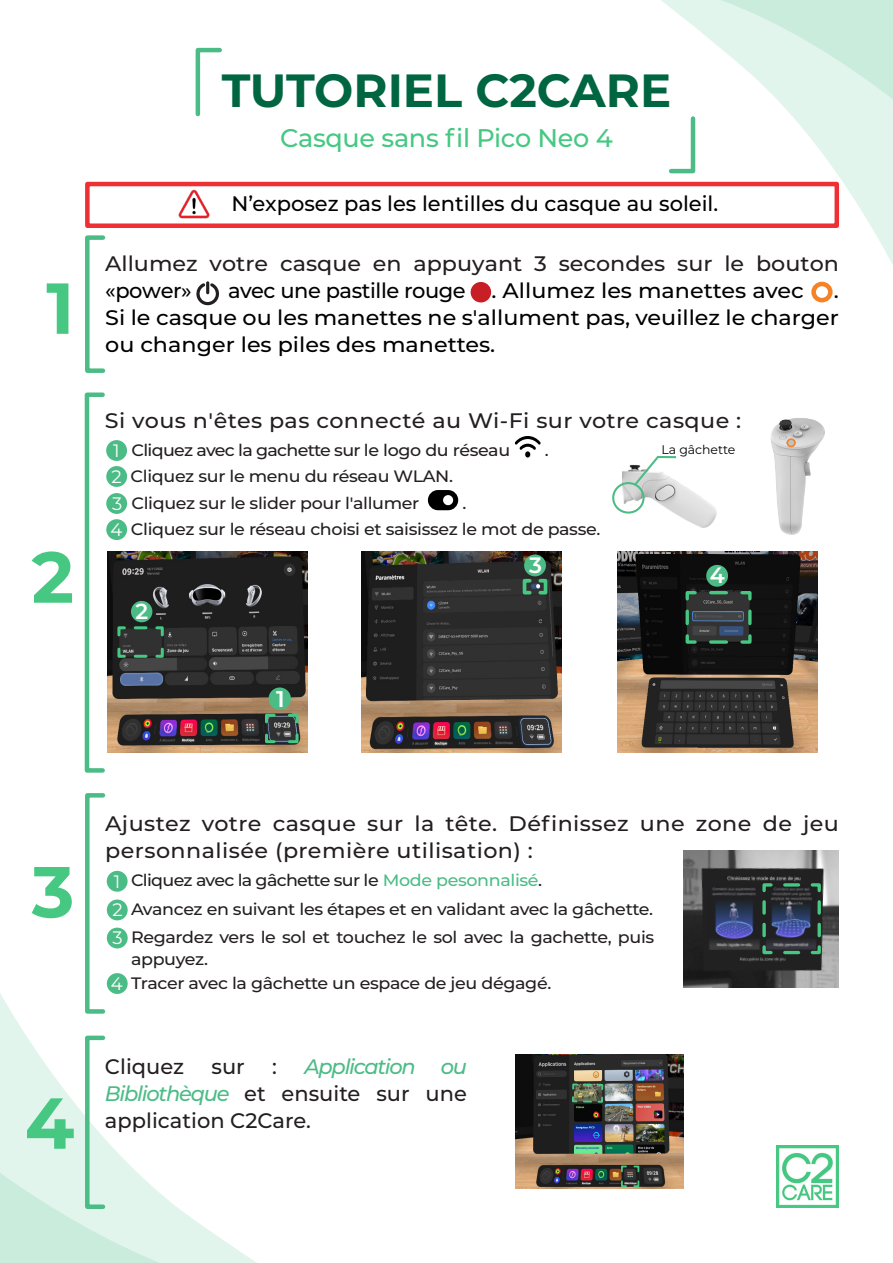
<style>
.page{position:relative;width:893px;height:1263px;background:#fff}
.page>*{position:absolute;margin:0;border:0;box-sizing:border-box;transform-origin:0 0}
.numero_point{font:700 72px "Montserrat";color:#46c882}
.t1{font:700 46.5px "Montserrat";color:#006541}
.t2{font:500 25.5px "Montserrat";letter-spacing:-.01em;color:#46c882}
.t3{font:600 22.65px "Montserrat";color:#fff}
.t4{font:600 22.2px "Montserrat";color:#fff}
.t5{font:600 21.75px "Montserrat";color:#fff}
.t6{font:500 21px/27px "Montserrat";letter-spacing:.01em;color:#231f20;scale:1.06 1}
.t7{font:500 21px/27px "Montserrat";color:#000;text-align:justify;scale:1.06 1}
.t8{font:500 21px "Montserrat";color:#000}
.t9{font:italic 500 21px/27px "Montserrat";letter-spacing:-.06em;color:#4cbc86;text-align:right}
.t10{font:500 21px "Montserrat";letter-spacing:.01em;color:#231f20}
.t11{font:18px "Montserrat";color:#fff}
.t12{font:500 16.5px/22.5px "Montserrat";letter-spacing:-.02em;color:#231f20;scale:1.06 1}
.t13{font:500 16.5px "Montserrat";letter-spacing:-.04em;color:#231f20;scale:1.06 1}
.t14{font:12.45px "Montserrat";color:#000001}
.s1{color:#000}
.s2{color:#4cbc86}
.s3{font-style:normal;color:#231f20}
</style>
<div class="page">
<svg style="left:378px;top:0;width:515px;height:458px"></svg>
<svg style="left:0;top:870px;width:583px;height:393px"></svg>
<img style="left:776px;top:1145px;width:63px;height:63px">
<svg style="left:195px;top:47px;width:27px;height:70px"></svg>
<svg style="left:667px;top:114px;width:30px;height:62px"></svg>
<div style="left:85px;top:793px;width:20px;height:221px;border:4px solid #4cbc86"></div>
<img style="left:683px;top:850px;width:155px;height:137px">
<div style="left:107px;top:871px;width:21px;height:21px;background:#4cbc86;border-radius:50%"></div>
<div style="left:107px;top:899px;width:21px;height:21px;background:#4cbc86;border-radius:50%"></div>
<div style="left:107px;top:928px;width:21px;height:20px;background:#4cbc86;border-radius:50%"></div>
<div style="left:107px;top:973px;width:21px;height:21px;background:#4cbc86;border-radius:50%"></div>
<div style="left:85px;top:235px;width:20px;height:138px;border:4px solid #4cbc86"></div>
<div style="left:471px;top:282px;width:20px;height:20px;background:#c81f26;border-radius:50%"></div>
<svg style="left:196px;top:281px;width:23px;height:25px"></svg>
<div style="left:811px;top:282px;width:22px;height:20px;border:4px solid #f58226;border-radius:50%"></div>
<div style="left:85px;top:392px;width:20px;height:381px;border:4px solid #4cbc86"></div>
<img style="left:622px;top:465px;width:95px;height:63px">
<div style="left:612px;top:482px;width:33px;height:32px;border:2px solid #4cbc86;border-radius:50%"></div>
<svg style="left:632px;top:455px;width:46px;height:33px"></svg>
<img style="left:617px;top:551px;width:201px;height:202px">
<svg style="left:684px;top:589px;width:69px;height:56px;background:#354744"></svg>
<img style="left:107px;top:551px;width:201px;height:202px">
<div style="left:269px;top:687px;width:22px;height:23px;background:#4cbc86;border-radius:50%"></div>
<div style="left:131px;top:601px;width:21px;height:21px;background:#4cbc86;border-radius:50%"></div>
<svg style="left:263px;top:712px;width:37px;height:33px"></svg>
<img style="left:361px;top:551px;width:201px;height:202px">
<svg style="left:521px;top:577px;width:28px;height:19px"></svg>
<div style="left:524px;top:554px;width:22px;height:22px;background:#4cbc86;border-radius:50%"></div>
<svg style="left:116px;top:625px;width:49px;height:34px;background:#33473c"></svg>
<div style="left:706px;top:565px;width:22px;height:22px;background:#4cbc86;border-radius:50%"></div>
<img style="left:760px;top:414px;width:70px;height:121px">
<div style="left:787px;top:439px;width:8px;height:7px;background:#c1c3c2;border-radius:50%"></div>
<div style="left:786px;top:438px;width:10px;height:9px;border:2px solid #f58226;border-radius:50%"></div>
<svg style="left:515px;top:436px;width:26px;height:21px"></svg>
<div style="left:106px;top:440px;width:21px;height:21px;background:#4cbc86;border-radius:50%"></div>
<div style="left:106px;top:466px;width:21px;height:21px;background:#4cbc86;border-radius:50%"></div>
<svg style="left:428px;top:490px;width:30px;height:20px"></svg>
<div style="left:106px;top:493px;width:21px;height:21px;background:#4cbc86;border-radius:50%"></div>
<div style="left:106px;top:519px;width:21px;height:21px;background:#4cbc86;border-radius:50%"></div>
<div style="left:85px;top:1035px;width:20px;height:174px;border:4px solid #4cbc86"></div>
<img style="left:516px;top:1054px;width:167px;height:134px">
<svg style="left:620px;top:1165px;width:20px;height:23px"></svg>
<svg style="left:571px;top:1082px;width:33px;height:22px"></svg>
<svg style="left:761px;top:881px;width:62px;height:75px;background:#32434b"></svg>
<img style="left:178px;top:189px;width:32px;height:30px">
<div style="left:85px;top:182px;width:754px;height:46px;border:4px solid #ee3034"></div>
<p class="numero_point" style="left:46px;top:256px;width:30px">1</p>
<p class="numero_point" style="left:32px;top:525px;width:44px">2</p>
<p class="t1" style="left:222px;top:57px;width:451px">TUTORIEL C2CARE</p>
<p class="t2" style="left:280px;top:120px;width:334px">Casque sans fil Pico Neo 4</p>
<p class="t8" style="left:231px;top:189px;width:488px">N’exposez pas les lentilles du casque au soleil.</p>
<p class="t6" style="left:105px;top:249px;width:694px">Allumez votre casque en appuyant 3 secondes sur le bouton <span class="s1">«power»</span></p>
<p class="t8" style="left:228px;top:276px;width:577px">avec une pastille rouge . Allumez les manettes avec</p>
<p class="t7" style="left:105px;top:276px;width:694px;text-indent:729px">.<br>Si le casque ou les manettes ne s'allument pas, veuillez le charger ou changer les piles des manettes.</p>
<p class="t6" style="left:105px;top:406px;width:602px">Si vous n'êtes pas connecté au Wi-Fi sur votre casque :</p>
<p class="t11" style="left:113px;top:438px;width:8px">1</p>
<p class="t13" style="left:131px;top:439px;width:359px">Cliquez avec la gachette sur le logo du réseau</p>
<p class="t12" style="left:545px;top:439px;width:5px">.</p>
<p class="t11" style="left:112px;top:464px;width:12px">2</p>
<p class="t12" style="left:131px;top:464px;width:306px">Cliquez sur le menu du réseau WLAN.</p>
<p class="t11" style="left:112px;top:491px;width:12px">3</p>
<p class="t12" style="left:131px;top:491px;width:273px">Cliquez sur le slider pour l'allumer</p>
<p class="t12" style="left:463px;top:491px;width:5px">.</p>
<p class="t11" style="left:110px;top:517px;width:13px">4</p>
<p class="t12" style="left:131px;top:517px;width:444px">Cliquez sur le réseau choisi et saisissez le mot de passe.</p>
<h3 class="t5" style="left:136px;top:596px;width:14px">2</h3>
<h3 class="t3" style="left:276px;top:682px;width:10px">1</h3>
<h3 class="t4" style="left:529px;top:549px;width:14px">3</h3>
<p class="t14" style="left:661px;top:441px;width:76px">La gâchette</p>
<h3 class="t4" style="left:710px;top:559px;width:17px">4</h3>
<p class="numero_point" style="left:32px;top:840px;width:44px">3</p>
<p class="numero_point" style="left:25px;top:1071px;width:51px">4</p>
<p class="t6" style="left:105px;top:809px;width:694px">Ajustez votre casque sur la tête. Définissez une zone de jeu personnalisée (première utilisation) :</p>
<p class="t11" style="left:114px;top:869px;width:8px">1</p>
<p class="t13" style="left:131px;top:869px;width:389px">Cliquez avec la gâchette sur le <span class="s2">Mode pesonnalisé</span>.</p>
<p class="t11" style="left:113px;top:897px;width:12px">2</p>
<p class="t12" style="left:131px;top:897px;width:494px">Avancez en suivant les étapes et en validant avec la gâchette.</p>
<p class="t12" style="left:131px;top:925px;width:495px">Regardez vers le sol et touchez le sol avec la gachette, puis appuyez.</p>
<p class="t11" style="left:113px;top:926px;width:12px">3</p>
<p class="t11" style="left:111px;top:971px;width:13px">4</p>
<p class="t12" style="left:131px;top:971px;width:398px">Tracer avec la gâchette un espace de jeu dégagé.</p>
<p class="t10" style="left:105px;top:1051px;width:81px">Cliquez</p>
<p class="t10" style="left:212px;top:1051px;width:35px">sur</p>
<p class="t10" style="left:272px;top:1051px;width:6px">:</p>
<p class="t9" style="left:105px;top:1052px;width:364px">Application ou<br>Bibliothèque <span class="s3">et ensuite sur une</span></p>
<p class="t10" style="left:105px;top:1105px;width:207px">application C2Care.</p>
</div>
